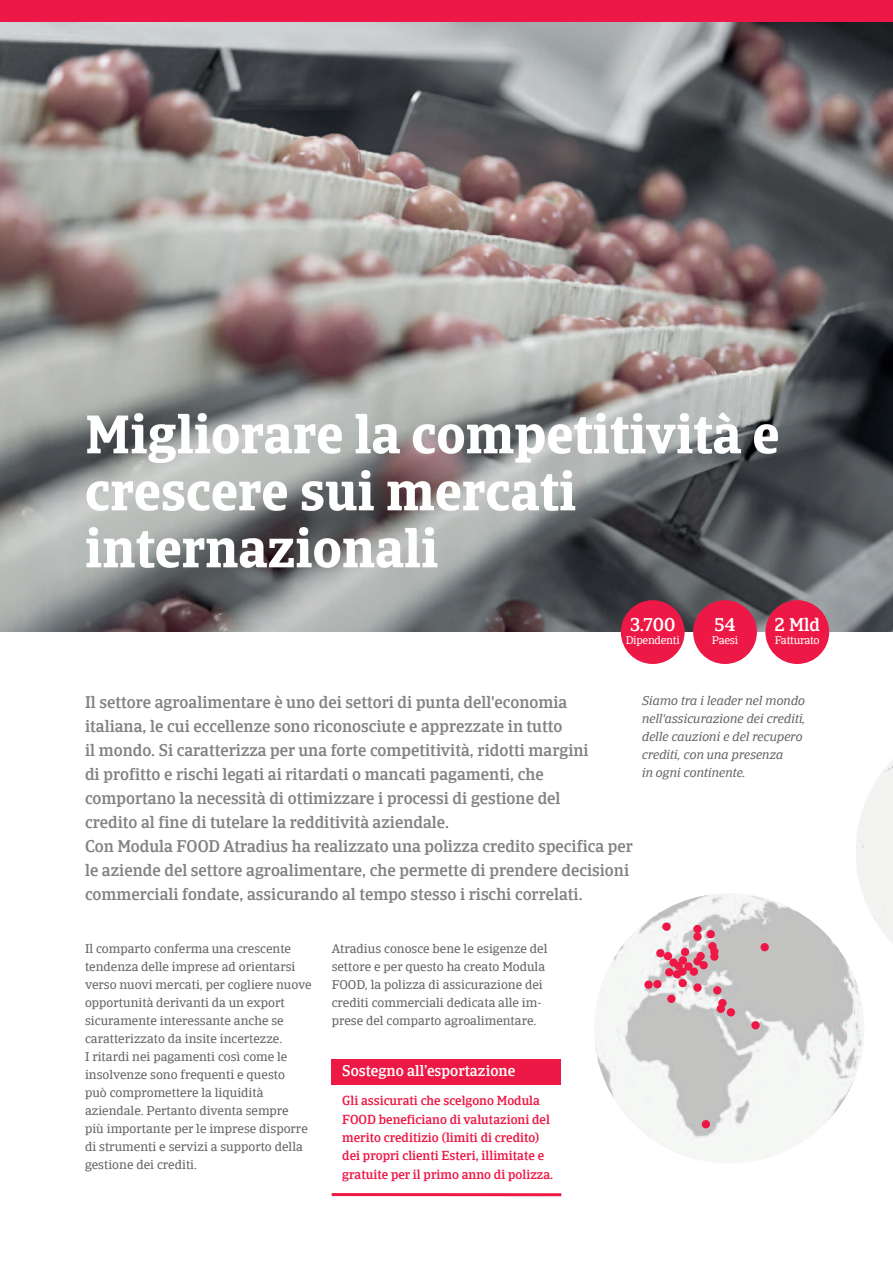
<style>
.page{position:relative;width:893px;height:1263px;background:#fff}
.page>*{position:absolute;margin:0;border:0;box-sizing:border-box;transform-origin:0 0}
.t1{font:700 54px/57px "Catalana";color:#fff}
.t2{font:500 18px "Catalana";color:#fff}
.t3{font:500 16.5px/24px "Catalana";color:#808285}
.t4{font:500 15px "Catalana";color:#fff}
.t5{font:12.75px/18px "Catalana";color:#636366}
.t6{font:500 12.75px/18.5px "Catalana";color:#ed1845}
.t7{font:italic 12.75px/18px "Catalana";color:#636366}
.t8{font:11.25px "Catalana";letter-spacing:-.025em;color:#fff}
</style>
<div class="page">
<img style="left:0;top:21px;width:893px;height:610px">
<img style="left:595px;top:893px;width:269px;height:266px">
<div style="left:678px;top:979px;width:9px;height:8px;background:#ed1845;border-radius:50%"></div>
<div style="left:665px;top:968px;width:8px;height:8px;background:#ed1845;border-radius:50%"></div>
<div style="left:653px;top:980px;width:9px;height:8px;background:#ed1845;border-radius:50%"></div>
<div style="left:702px;top:1120px;width:8px;height:8px;background:#ed1845;border-radius:50%"></div>
<div style="left:664px;top:952px;width:8px;height:8px;background:#ed1845;border-radius:50%"></div>
<div style="left:679px;top:956px;width:8px;height:9px;background:#ed1845;border-radius:50%"></div>
<div style="left:693px;top:983px;width:9px;height:9px;background:#ed1845;border-radius:50%"></div>
<div style="left:727px;top:1008px;width:8px;height:8px;background:#ed1845;border-radius:50%"></div>
<div style="left:718px;top:999px;width:9px;height:8px;background:#ed1845;border-radius:50%"></div>
<div style="left:717px;top:1005px;width:8px;height:8px;background:#ed1845;border-radius:50%"></div>
<div style="left:667px;top:995px;width:9px;height:8px;background:#ed1845;border-radius:50%"></div>
<div style="left:713px;top:986px;width:8px;height:8px;background:#ed1845;border-radius:50%"></div>
<div style="left:751px;top:1021px;width:9px;height:8px;background:#ed1845;border-radius:50%"></div>
<div style="left:708px;top:942px;width:9px;height:8px;background:#ed1845;border-radius:50%"></div>
<div style="left:710px;top:947px;width:8px;height:8px;background:#ed1845;border-radius:50%"></div>
<div style="left:710px;top:952px;width:8px;height:9px;background:#ed1845;border-radius:50%"></div>
<div style="left:696px;top:952px;width:9px;height:8px;background:#ed1845;border-radius:50%"></div>
<div style="left:699px;top:961px;width:9px;height:8px;background:#ed1845;border-radius:50%"></div>
<div style="left:693px;top:957px;width:9px;height:8px;background:#ed1845;border-radius:50%"></div>
<div style="left:760px;top:943px;width:9px;height:8px;background:#ed1845;border-radius:50%"></div>
<div style="left:644px;top:980px;width:9px;height:9px;background:#ed1845;border-radius:50%"></div>
<div style="left:674px;top:961px;width:9px;height:9px;background:#ed1845;border-radius:50%"></div>
<div style="left:690px;top:967px;width:8px;height:9px;background:#ed1845;border-radius:50%"></div>
<div style="left:656px;top:949px;width:9px;height:8px;background:#ed1845;border-radius:50%"></div>
<div style="left:662px;top:922px;width:9px;height:9px;background:#ed1845;border-radius:50%"></div>
<div style="left:678px;top:967px;width:8px;height:9px;background:#ed1845;border-radius:50%"></div>
<div style="left:673px;top:970px;width:8px;height:8px;background:#ed1845;border-radius:50%"></div>
<div style="left:684px;top:962px;width:9px;height:9px;background:#ed1845;border-radius:50%"></div>
<div style="left:681px;top:948px;width:8px;height:8px;background:#ed1845;border-radius:50%"></div>
<div style="left:707px;top:930px;width:8px;height:8px;background:#ed1845;border-radius:50%"></div>
<div style="left:693px;top:925px;width:9px;height:8px;background:#ed1845;border-radius:50%"></div>
<div style="left:693px;top:932px;width:9px;height:9px;background:#ed1845;border-radius:50%"></div>
<div style="left:669px;top:958px;width:9px;height:9px;background:#ed1845;border-radius:50%"></div>
<img style="left:856px;top:760px;width:37px;height:201px">
<div style="left:0;top:0;width:893px;height:21px;background:#ed1845"></div>
<div style="left:621px;top:600px;width:64px;height:64px;background:#ed1845;border-radius:50%"></div>
<div style="left:693px;top:600px;width:64px;height:64px;background:#ed1845;border-radius:50%"></div>
<div style="left:765px;top:600px;width:64px;height:64px;background:#ed1845;border-radius:50%"></div>
<div style="left:332px;top:1059px;width:229px;height:26px;background:#ed1845"></div>
<hr style="left:332px;top:1193px;width:229px;height:3px;background:#ed1845">
<h1 class="t1" style="left:85px;top:406px;width:696px">Migliorare la competitività e crescere sui mercati internazionali</h1>
<h2 class="t2" style="left:630px;top:613px;width:47px">3.700</h2>
<p class="t8" style="left:626px;top:632px;width:56px">Dipendenti</p>
<h2 class="t2" style="left:715px;top:613px;width:22px">54</h2>
<p class="t8" style="left:712px;top:632px;width:28px">Paesi</p>
<h2 class="t2" style="left:775px;top:613px;width:47px">2 Mld</h2>
<p class="t8" style="left:775px;top:632px;width:46px">Fatturato</p>
<p class="t3" style="left:85px;top:690px;width:549px">Il settore agroalimentare è uno dei settori di punta dell'economia italiana, le cui eccellenze sono riconosciute e apprezzate in tutto<br>il mondo. Si caratterizza per una forte competitività, ridotti margini<br>di profitto e rischi legati ai ritardati o mancati pagamenti, che comportano la necessità di ottimizzare i processi di gestione del<br>credito al fine di tutelare la redditività aziendale.<br>Con Modula FOOD Atradius ha realizzato una polizza credito specifica per le aziende del settore agroalimentare, che permette di prendere decisioni commerciali fondate, assicurando al tempo stesso i rischi correlati.</p>
<p class="t7" style="left:642px;top:691px;width:165px">Siamo tra i leader nel mondo nell'assicurazione dei crediti, delle cauzioni e del recupero crediti, con una presenza<br>in ogni continente.</p>
<p class="t5" style="left:85px;top:939px;width:228px">Il comparto conferma una crescente tendenza delle imprese ad orientarsi verso nuovi mercati, per cogliere nuove opportunità derivanti da un export sicuramente interessante anche se caratterizzato da insite incertezze.<br>I ritardi nei pagamenti così come le insolvenze sono frequenti e questo<br>può compromettere la liquidità aziendale. Pertanto diventa sempre<br>più importante per le imprese disporre di strumenti e servizi a supporto della gestione dei crediti.</p>
<p class="t5" style="left:332px;top:939px;width:217px">Atradius conosce bene le esigenze del settore e per questo ha creato Modula FOOD, la polizza di assicurazione dei crediti commerciali dedicata alle im&shy;prese del comparto agroalimentare.</p>
<p class="t4" style="left:342px;top:1061px;width:174px">Sostegno all’esportazione</p>
<p class="t6" style="left:342px;top:1091px;width:212px">Gli assicurati che scelgono Modula FOOD beneficiano di valutazioni del merito creditizio (limiti di credito) dei propri clienti Esteri, illimitate e gratuite per il primo anno di polizza.</p>
</div>
